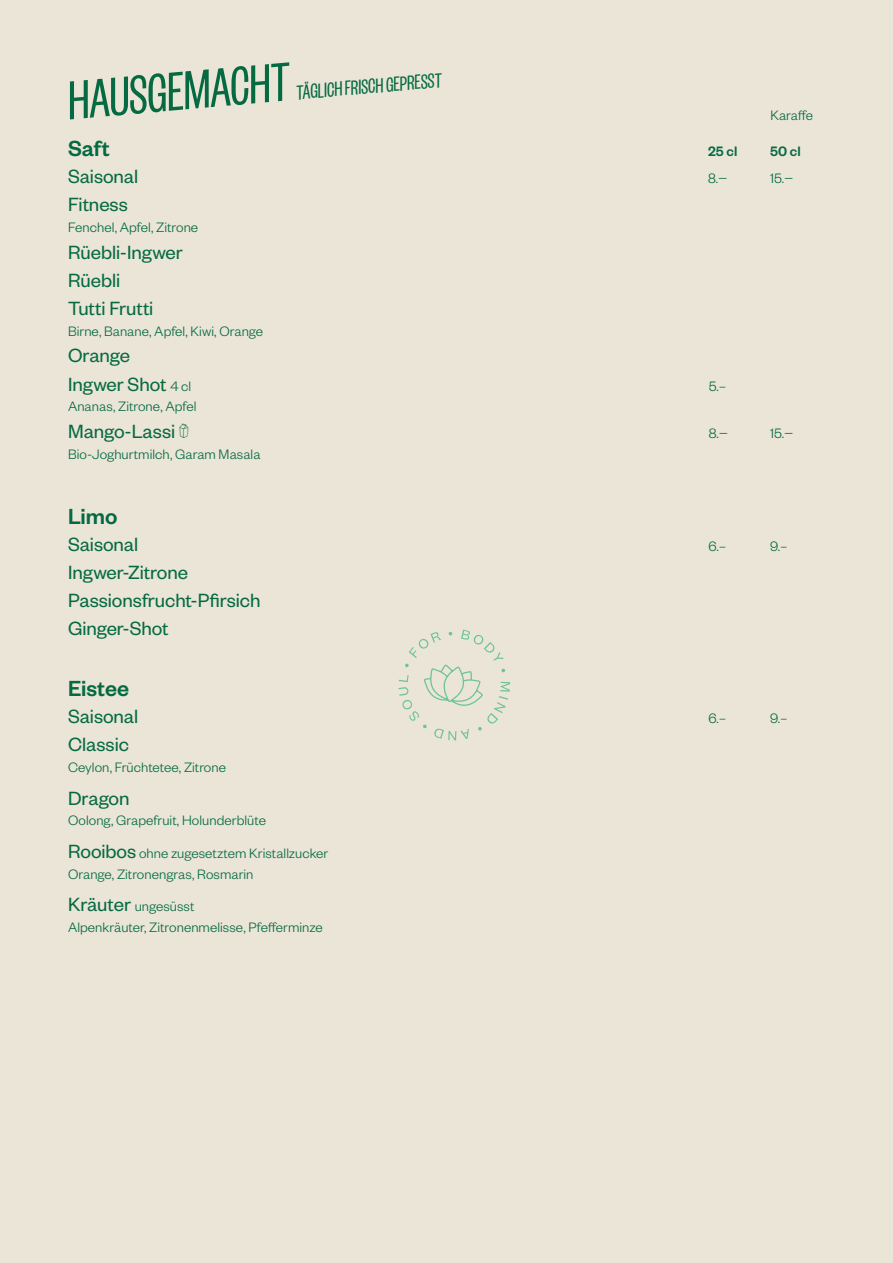
<style>
.page{position:relative;width:893px;height:1263px;background:#eae5d7}
.page>*{position:absolute;margin:0;border:0;box-sizing:border-box;transform-origin:0 0}
.t1{font:60px "Founders Grotesk X Cond";color:#056a42}
.t2{font:500 24px "Founders Grotesk";color:#056a42}
.t3{font:22.5px "Founders Grotesk X Cond";color:#056a42}
.t4{font:21px/28.2px "Founders Grotesk";color:#056a42}
.t5{font:300 15px/32.5px "Founders Grotesk";letter-spacing:.005em;color:#056a42}
.t6{font:500 15px "Founders Grotesk";letter-spacing:.01em;color:#056a42}
.s1{font-weight:300;font-size:15px}
.s2{font-weight:400;font-size:21px}
</style>
<div class="page">
<svg style="left:398px;top:629px;width:112px;height:111px"></svg>
<h1 class="t1" style="left:63px;top:67px;width:224px;rotate:-5deg">HAUSGEMACHT</h1>
<h3 class="t3" style="left:295px;top:80px;width:147px;rotate:-5deg">TÄGLICH FRISCH GEPRESST</h3>
<p class="t5" style="left:770px;top:98px;width:44px">Karaffe</p>
<h2 class="t2" style="left:68px;top:133px;width:43px">Saft</h2>
<p class="t6" style="left:708px;top:142px;width:31px">25 cl</p>
<p class="t6" style="left:770px;top:142px;width:32px">50 cl</p>
<h3 class="t4" style="left:68px;top:161px;width:72px">Saisonal</h3>
<p class="t5" style="left:708px;top:161px;width:21px">8.−</p>
<p class="t5" style="left:770px;top:161px;width:25px">15.−</p>
<h3 class="t4" style="left:68px;top:189px;width:61px">Fitness</h3>
<p class="t5" style="left:68px;top:210px;width:132px">Fenchel, Apfel, Zitrone</p>
<h3 class="t4" style="left:68px;top:237px;width:116px">Rüebli-Ingwer<br>Rüebli<br>Tutti Frutti</h3>
<p class="t5" style="left:68px;top:314px;width:197px">Birne, Banane, Apfel, Kiwi, Orange</p>
<h3 class="t4" style="left:68px;top:340px;width:125px">Orange<br>Ingwer Shot <span class="s1">4 cl</span></h3>
<p class="t5" style="left:709px;top:369px;width:19px">5.–</p>
<p class="t5" style="left:68px;top:389px;width:130px">Ananas, Zitrone, Apfel</p>
<h3 class="t4" style="left:68px;top:416px;width:109px">Mango-Lassi</h3>
<p class="t5" style="left:709px;top:416px;width:21px">8.−</p>
<p class="t5" style="left:770px;top:416px;width:25px">15.−</p>
<p class="t5" style="left:68px;top:437px;width:194px">Bio-Joghurtmilch, Garam Masala</p>
<h2 class="t2" style="left:68px;top:501px;width:51px">Limo</h2>
<h3 class="t4" style="left:68px;top:529px;width:72px">Saisonal</h3>
<p class="t5" style="left:709px;top:529px;width:19px">6.–</p>
<p class="t5" style="left:770px;top:529px;width:19px">9.–</p>
<h3 class="t4" style="left:68px;top:557px;width:194px">Ingwer-Zitrone<br>Passionsfrucht-Pfirsich<br>Ginger-Shot</h3>
<h2 class="t2" style="left:68px;top:673px;width:63px">Eistee</h2>
<h3 class="t4" style="left:68px;top:701px;width:72px">Saisonal</h3>
<p class="t5" style="left:709px;top:701px;width:19px">6.–</p>
<p class="t5" style="left:770px;top:701px;width:19px">9.–</p>
<h3 class="t4" style="left:68px;top:729px;width:62px">Classic</h3>
<p class="t5" style="left:68px;top:750px;width:160px">Ceylon, Früchtetee, Zitrone</p>
<h3 class="t4" style="left:68px;top:783px;width:63px">Dragon</h3>
<p class="t5" style="left:68px;top:803px;width:262px">Oolong, Grapefruit, Holunderblüte<br><span class="s2">Rooibos</span> ohne zugesetztem Kristallzucker</p>
<p class="t5" style="left:68px;top:857px;width:187px">Orange, Zitronengras, Rosmarin<br><span class="s2">Kräuter</span> ungesüsst</p>
<p class="t5" style="left:68px;top:910px;width:256px">Alpenkräuter, Zitronenmelisse, Pfefferminze</p>
</div>
